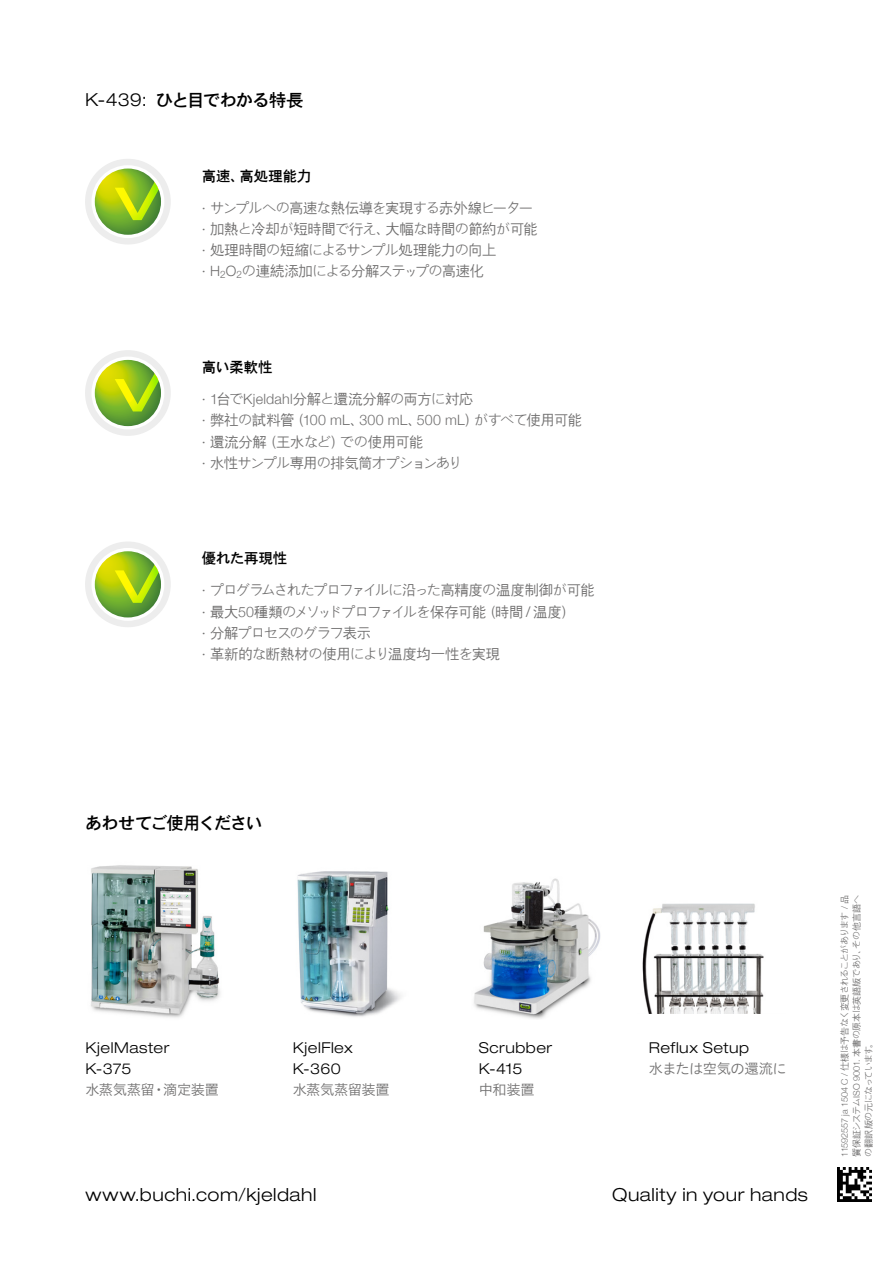
<style>
.page{position:relative;width:893px;height:1263px;background:#fff}
.page>*{position:absolute;margin:0;border:0;box-sizing:border-box;transform-origin:0 0}
.EN_Title{font:300 expanded 18px "Helvetica Neue LT Std";letter-spacing:.03em;color:#000}
.JA_Title{font:17.1px "Buchi Title";letter-spacing:-.055em;color:#000}
.t1{font:300 expanded 15px/21.3px "Helvetica Neue LT Std";letter-spacing:.035em;color:#000}
.t2{font:300 14.25px "Buchi";letter-spacing:-.035em;color:#706f6f}
.t3{font:300 14.25px "Buchi";letter-spacing:-.065em;color:#706f6f}
.t4{font:300 14.25px "Buchi";color:#706f6f}
.t5{font:14.25px "Hiragino UD Sans Std W3";letter-spacing:-.03em;color:#706f6f}
.t6{font:300 14.25px "Buchi";letter-spacing:-.06em;color:#706f6f}
.t7{font:300 14.25px "Buchi";letter-spacing:-.055em;color:#706f6f}
.JA_Title_small_down{font:14.25px "Buchi Title";letter-spacing:-.005em;color:#000}
.JA_Barcode{font:300 9px/12px "Buchi";letter-spacing:-.03em;color:#706f6f;text-align:justify}
.s1{font-family:"Helvetica Neue LT Std"}
</style>
<div class="page">
<div style="left:85px;top:159px;width:86px;height:85px;background:#ededed;border-radius:50%"></div>
<div style="left:91px;top:165px;width:73px;height:73px;background:#fff;border-radius:50%"></div>
<svg style="left:95px;top:169px;width:66px;height:66px"></svg>
<svg style="left:110px;top:168px;width:51px;height:67px"></svg>
<div style="left:85px;top:350px;width:86px;height:86px;background:#ededed;border-radius:50%"></div>
<div style="left:91px;top:357px;width:73px;height:72px;background:#fff;border-radius:50%"></div>
<svg style="left:95px;top:360px;width:66px;height:66px"></svg>
<svg style="left:110px;top:360px;width:51px;height:66px;background:#a0c53f"></svg>
<div style="left:85px;top:541px;width:86px;height:86px;background:#ededed;border-radius:50%"></div>
<div style="left:91px;top:548px;width:73px;height:73px;background:#fff;border-radius:50%"></div>
<svg style="left:95px;top:551px;width:66px;height:66px"></svg>
<svg style="left:110px;top:551px;width:51px;height:67px"></svg>
<img style="left:838px;top:1167px;width:34px;height:34px">
<img style="left:91px;top:865px;width:129px;height:153px">
<img style="left:297px;top:871px;width:104px;height:146px">
<img style="left:474px;top:878px;width:127px;height:141px">
<img style="left:642px;top:903px;width:122px;height:111px">
<p class="EN_Title" style="left:85px;top:89px;width:63px">K-439:</p>
<p class="JA_Title" style="left:156px;top:90px;width:149px">ひと目でわかる特長</p>
<p class="JA_Title_small_down" style="left:202px;top:167px;width:111px">高速、高処理能力</p>
<p class="t6" style="left:202px;top:199px;width:333px"><span class="s1">∙</span> サンプルへの高速な熱伝導を実現する赤外線ヒーター</p>
<p class="t2" style="left:202px;top:221px;width:337px"><span class="s1">∙</span> 加熱と冷却が短時間で行え、大幅な時間の節約が可能</p>
<p class="t2" style="left:202px;top:242px;width:296px"><span class="s1">∙</span> 処理時間の短縮によるサンプル処理能力の向上</p>
<p class="t2" style="left:202px;top:263px;width:284px"><span class="s1">∙</span> H<sub>2</sub>O<sub>2</sub>の連続添加による分解ステップの高速化</p>
<p class="JA_Title_small_down" style="left:202px;top:359px;width:72px">高い柔軟性</p>
<p class="t2" style="left:202px;top:391px;width:273px"><span class="s1">∙</span> 1台でKjeldahl分解と還流分解の両方に対応</p>
<p class="t4" style="left:202px;top:412px;width:382px"><span class="s1">∙</span> 弊社の試料管（100 mL、300 mL、500 mL）がすべて使用可能</p>
<p class="t2" style="left:202px;top:433px;width:223px"><span class="s1">∙</span> 還流分解（王水など）での使用可能</p>
<p class="t7" style="left:202px;top:454px;width:262px"><span class="s1">∙</span> 水性サンプル専用の排気筒オプションあり</p>
<p class="JA_Title_small_down" style="left:202px;top:550px;width:87px">優れた再現性</p>
<p class="t3" style="left:202px;top:582px;width:394px"><span class="s1">∙</span> プログラムされたプロファイルに沿った高精度の温度制御が可能</p>
<p class="t2" style="left:202px;top:603px;width:375px"><span class="s1">∙</span> 最大50種類のメソッドプロファイルを保存可能（時間／温度）</p>
<p class="t3" style="left:202px;top:625px;width:171px"><span class="s1">∙</span> 分解プロセスのグラフ表示</p>
<p class="t2" style="left:202px;top:646px;width:299px"><span class="s1">∙</span> 革新的な断熱材の使用により温度均一性を実現</p>
<p class="JA_Title" style="left:85px;top:813px;width:179px">あわせてご使用ください</p>
<p class="t1" style="left:85px;top:1036px;width:85px">KjelMaster<br>K-375</p>
<p class="t5" style="left:85px;top:1079px;width:135px">水蒸気蒸留・滴定装置</p>
<p class="t1" style="left:293px;top:1036px;width:61px">KjelFlex<br>K-360</p>
<p class="t5" style="left:293px;top:1079px;width:98px">水蒸気蒸留装置</p>
<p class="t1" style="left:479px;top:1036px;width:75px">Scrubber<br>K-415</p>
<p class="t5" style="left:479px;top:1079px;width:57px">中和装置</p>
<p class="t1" style="left:649px;top:1036px;width:102px">Reflux Setup</p>
<p class="t5" style="left:649px;top:1058px;width:139px">水または空気の還流に</p>
<p class="EN_Title" style="left:86px;top:1184px;width:232px">www.buchi.com/kjeldahl</p>
<p class="EN_Title" style="left:612px;top:1184px;width:197px">Quality in your hands</p>
<p class="JA_Barcode" style="left:839px;top:1156px;width:263px;rotate:-90deg">11592557 ja 1504 C / 仕様は予告なく変更されることがあります / 品質保証システムISO 9001. 本書の原本は英語版であり、その他言語への翻訳版の元になっています。</p>
</div>
